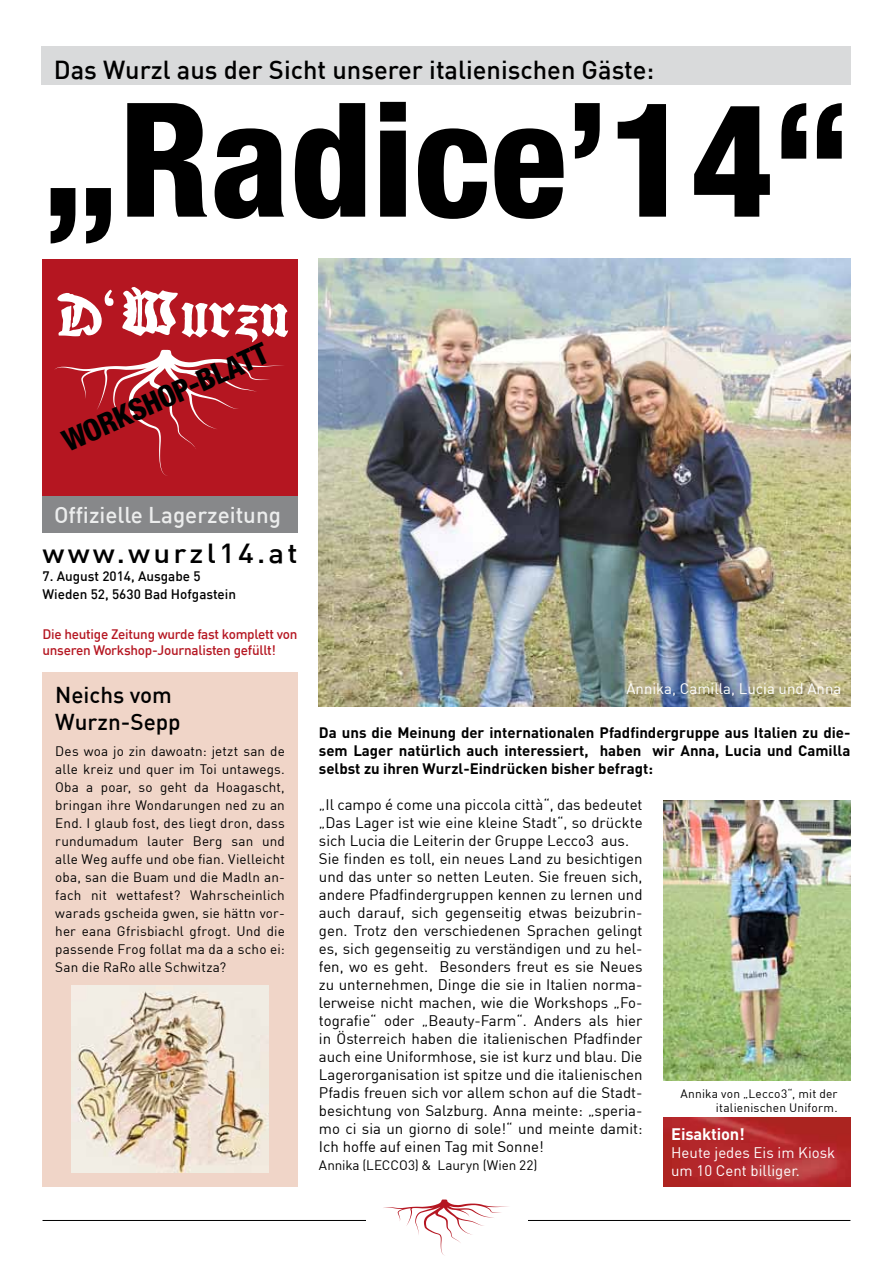
<style>
.page{position:relative;width:893px;height:1263px;background:#fff}
.page>*{position:absolute;margin:0;border:0;box-sizing:border-box;transform-origin:0 0}
.t1{font:800 condensed 159px "Helvetica Neue LT Std";color:#000}
.t2{font:800 condensed 30px "Helvetica Neue LT Std";color:#000}
.t3{font:500 27px "DIN";letter-spacing:.105em;color:#000;scale:1.1 1}
.t4{font:500 25.5px "DIN";color:#000}
.t5{font:500 22.5px/27px "DIN";color:#000}
.t6{font:500 22.35px "DIN";color:#eceded}
.t7{font:700 16.5px "DIN";letter-spacing:-.01em;color:#fff}
.t8{font:15px/18px "DIN";color:#000}
.t9{font:700 15px/18px "DIN";color:#000;text-align:justify}
.t10{font:15px/18px "DIN";color:#fff}
.t11{font:13.5px/18px "DIN";letter-spacing:.01em;color:#000;text-align:justify}
.t12{font:500 13.5px/16.2px "DIN";letter-spacing:-.02em;color:#b51621}
.t13{font:500 13.5px/18px "DIN";color:#000}
.t14{font:12px/14.4px "DIN";letter-spacing:.015em;color:#000;text-align:right}
</style>
<div class="page">
<div style="left:41px;top:47px;width:809px;height:38px;background:#d9dadb"></div>
<hr style="left:43px;top:1220px;width:807px;height:1px;background:#000">
<img style="left:319px;top:259px;width:531px;height:448px">
<div style="left:43px;top:672px;width:255px;height:514px;background:#f0d5c8"></div>
<div style="left:366px;top:1208px;width:161px;height:26px;background:#fff"></div>
<svg style="left:383px;top:1199px;width:126px;height:56px"></svg>
<div style="left:43px;top:259px;width:255px;height:239px;background:#b51621"></div>
<svg style="left:54px;top:350px;width:230px;height:126px"></svg>
<div style="left:43px;top:497px;width:255px;height:36px;background:#87888a"></div>
<svg style="left:57px;top:287px;width:231px;height:55px"></svg>
<img style="left:664px;top:800px;width:186px;height:280px">
<img style="left:71px;top:985px;width:198px;height:188px">
<img style="left:664px;top:1117px;width:186px;height:69px">
<h3 class="t4" style="left:54px;top:53px;width:602px">Das Wurzl aus der Sicht unserer italienischen Gäste:</h3>
<h1 class="t1" style="left:43px;top:62px;width:809px">„Radice’14“</h1>
<h2 class="t2" style="left:56px;top:425px;width:223px;rotate:-24deg">WORKSHOP-BLATT</h2>
<h3 class="t6" style="left:54px;top:501px;width:228px">Offizielle Lagerzeitung</h3>
<h3 class="t3" style="left:43px;top:536px;width:233px">www.wurzl14.at</h3>
<p class="t13" style="left:43px;top:567px;width:195px">7. August 2014, Ausgabe 5<br>Wieden 52, 5630 Bad Hofgastein</p>
<p class="t12" style="left:43px;top:625px;width:256px">Die heutige Zeitung wurde fast komplett von unseren Workshop-Journalisten gefüllt!</p>
<h3 class="t5" style="left:55px;top:681px;width:127px">Neichs vom<br>Wurzn-Sepp</h3>
<p class="t11" style="left:55px;top:742px;width:231px">Des woa jo zin dawoatn: jetzt san de alle kreiz und quer im Toi untawegs.<br>Oba a poar, so geht da Hoagascht, bringan ihre Wondarungen ned zu an End. I glaub fost, des liegt dron, dass rundumadum lauter Berg san und alle Weg auffe und obe fian. Vielleicht oba, san die Buam und die Madln an&shy;fach nit wettafest? Wahrscheinlich warads gscheida gwen, sie hättn vor&shy;her eana Gfrisbiachl gfrogt. Und die passende Frog follat ma da a scho ei:<br>San die RaRo alle Schwitza?</p>
<p class="t10" style="left:626px;top:680px;width:216px">Annika, Camilla, Lucia und Anna</p>
<p class="t9" style="left:319px;top:723px;width:533px">Da uns die Meinung der internationalen Pfadfindergruppe aus Italien zu die&shy;sem Lager natürlich auch interessiert, haben wir Anna, Lucia und Camilla selbst zu ihren Wurzl-Eindrücken bisher befragt:</p>
<p class="t8" style="left:319px;top:795px;width:325px">„Il campo é come una piccola città“, das bedeutet „Das Lager ist wie eine kleine Stadt“, so drückte sich Lucia die Leiterin der Gruppe Lecco3 aus.<br>Sie finden es toll, ein neues Land zu besichtigen und das unter so netten Leuten. Sie freuen sich, andere Pfadfindergruppen kennen zu lernen und auch darauf, sich gegenseitig etwas beizubrin&shy;gen. Trotz den verschiedenen Sprachen gelingt es, sich gegenseitig zu verständigen und zu hel&shy;fen, wo es geht. Besonders freut es sie Neues zu unternehmen, Dinge die sie in Italien norma&shy;lerweise nicht machen, wie die Workshops „Fo&shy;tografie“ oder „Beauty-Farm“. Anders als hier in Österreich haben die italienischen Pfadfinder auch eine Uniformhose, sie ist kurz und blau. Die Lagerorganisation ist spitze und die italienischen Pfadis freuen sich vor allem schon auf die Stadt&shy;besichtung von Salzburg. Anna meinte: „speria&shy;mo ci sia un giorno di sole!“ und meinte damit:<br>Ich hoffe auf einen Tag mit Sonne!</p>
<p class="t11" style="left:319px;top:1156px;width:220px">Annika (LECCO3) &amp; Lauryn (Wien 22)</p>
<p class="t14" style="left:680px;top:1086px;width:159px">Annika von „Lecco3“, mit der italienischen Uniform.</p>
<p class="t7" style="left:671px;top:1123px;width:75px">Eisaktion!</p>
<p class="t10" style="left:671px;top:1143px;width:166px">Heute jedes Eis im Kiosk um 10 Cent billiger.</p>
</div>
